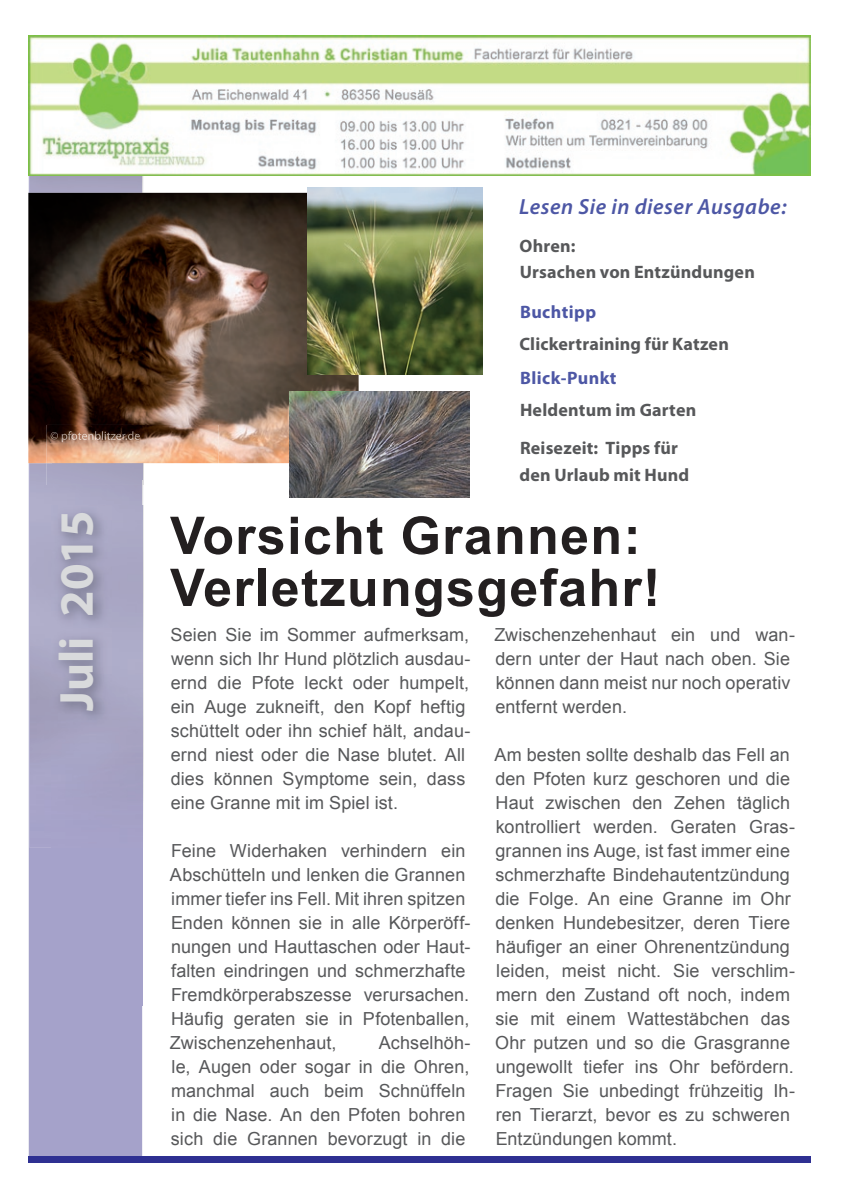
<style>
.page{position:relative;width:842px;height:1191px;background:#fff}
.page>*{position:absolute;margin:0;border:0;box-sizing:border-box;transform-origin:0 0}
.t1{font:700 52px/52px "Arial";letter-spacing:.025em;color:#231f20}
.t2{font:700 48px "Myriad Pro";color:#d9dadc}
.t3{font:italic 600 22px "Myriad Pro";letter-spacing:.025em;color:#4d57a5}
.t4{font:18px/24px "Arial";letter-spacing:.005em;color:#57585a}
.t5{font:700 18px/26.6px "Myriad Pro";letter-spacing:.01em;color:#57585a}
.t6{font:700 18px "Myriad Pro";letter-spacing:.025em;color:#4d57a5}
</style>
<div class="page">
<div style="left:29px;top:176px;width:113px;height:981px;background:#a5a2ca"></div>
<div style="left:28px;top:1157px;width:783px;height:6px;background:#2e3092"></div>
<img style="left:30px;top:176px;width:112px;height:672px">
<img style="left:28px;top:36px;width:783px;height:140px">
<img style="left:51px;top:506px;width:93px;height:500px">
<img style="left:170px;top:516px;width:9px;height:26px">
<img style="left:170px;top:568px;width:9px;height:26px">
<img style="left:28px;top:193px;width:331px;height:270px">
<img style="left:289px;top:391px;width:181px;height:107px">
<img style="left:47px;top:425px;width:172px;height:60px">
<svg style="left:142px;top:463px;width:1px;height:22px"></svg>
<img style="left:52px;top:463px;width:90px;height:16px">
<img style="left:51px;top:431px;width:89px;height:11px">
<img style="left:308px;top:187px;width:174px;height:187px">
<h2 class="t2" style="left:45px;top:710px;width:202px;rotate:-90deg">Juli 2015</h2>
<p class="t3" style="left:519px;top:192px;width:269px">Lesen Sie in dieser Ausgabe:</p>
<p class="t5" style="left:519px;top:231px;width:237px">Ohren:<br>Ursachen von Entzündungen</p>
<p class="t6" style="left:520px;top:300px;width:78px">Buchtipp</p>
<p class="t5" style="left:519px;top:330px;width:211px">Clickertraining für Katzen</p>
<p class="t6" style="left:520px;top:366px;width:98px">Blick-Punkt</p>
<p class="t5" style="left:520px;top:390px;width:178px;line-height:38px">Heldentum im Garten<br>Reisezeit: Tipps für</p>
<p class="t5" style="left:519px;top:460px;width:171px">den Urlaub mit Hund</p>
<h1 class="t1" style="left:170px;top:511px;width:492px">Vorsicht Grannen:<br>Verletzungsgefahr!</h1>
<p class="t4" style="left:171px;top:623px;width:301px">Seien Sie im Sommer aufmerksam, wenn sich Ihr Hund plötzlich ausdau&shy;ernd die Pfote leckt oder humpelt, ein Auge zukneift, den Kopf heftig schüttelt oder ihn schief hält, andau&shy;ernd niest oder die Nase blutet. All dies können Symptome sein, dass eine Granne mit im Spiel ist.</p>
<p class="t4" style="left:170px;top:839px;width:302px">Feine Widerhaken verhindern ein Abschütteln und lenken die Grannen immer tiefer ins Fell. Mit ihren spitzen Enden können sie in alle Körperöff&shy;nungen und Hauttaschen oder Haut&shy;falten eindringen und schmerzhafte Fremdkörperabszesse verursachen.<br>Häufig geraten sie in Pfotenballen, Zwischenzehenhaut,</p>
<p class="t4" style="left:171px;top:1031px;width:301px;text-indent:208px">Achselhöh&shy;le, Augen oder sogar in die Ohren, manchmal auch beim Schnüffeln in die Nase. An den Pfoten bohren sich die Grannen bevorzugt in die</p>
<p class="t4" style="left:494px;top:623px;width:302px">Zwischenzehenhaut ein und wan&shy;dern unter der Haut nach oben. Sie können dann meist nur noch operativ entfernt werden.</p>
<p class="t4" style="left:494px;top:743px;width:302px">Am besten sollte deshalb das Fell an den Pfoten kurz geschoren und die Haut zwischen den Zehen täglich kontrolliert werden. Geraten Gras&shy;grannen ins Auge, ist fast immer eine schmerzhafte Bindehautentzündung die Folge. An eine Granne im Ohr denken Hundebesitzer, deren Tiere häufiger an einer Ohrenentzündung leiden, meist nicht. Sie verschlim&shy;mern den Zustand oft noch, indem sie mit einem Wattestäbchen das Ohr putzen und so die Grasgranne ungewollt tiefer ins Ohr befördern.<br>Fragen Sie unbedingt frühzeitig Ih&shy;ren Tierarzt, bevor es zu schweren Entzündungen kommt.</p>
</div>
